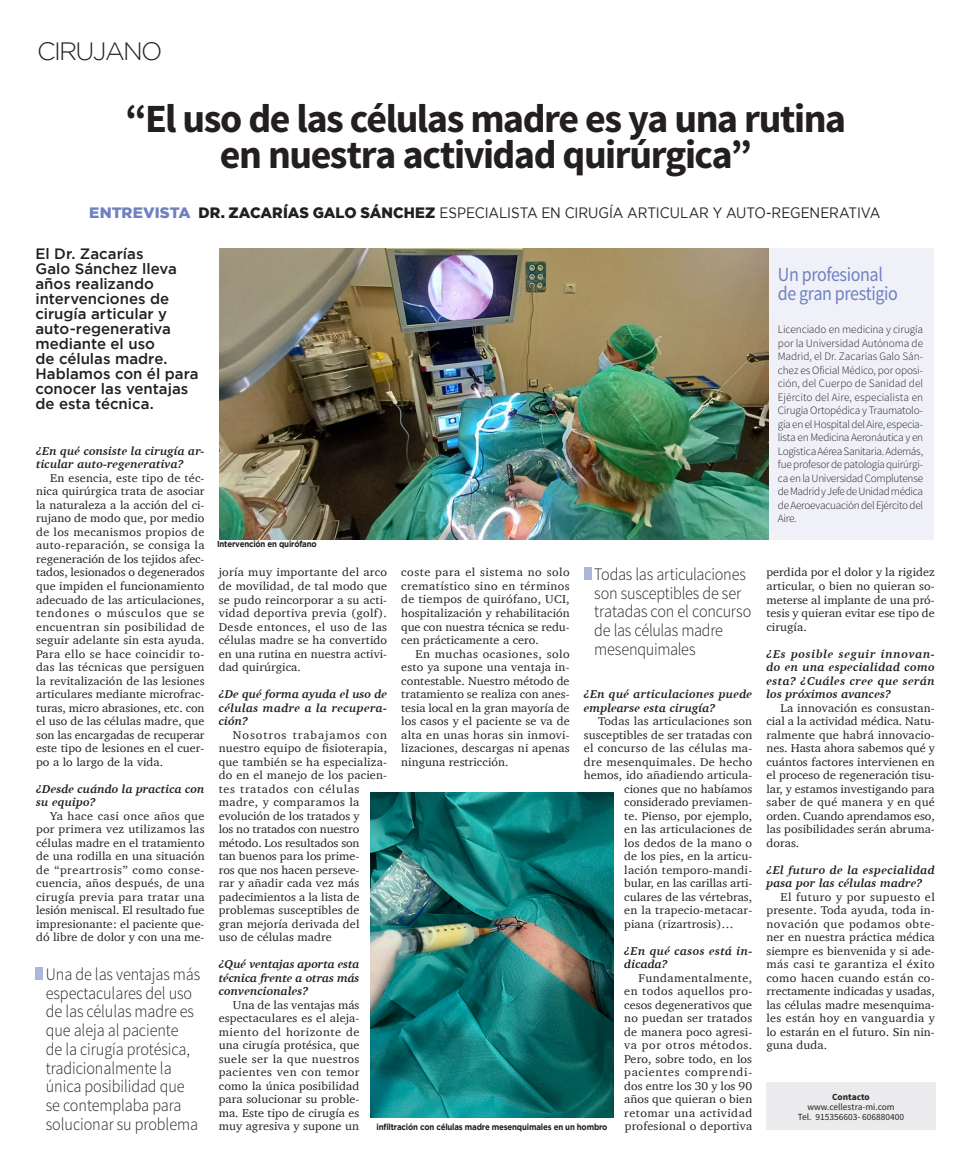
<style>
.page{position:relative;width:971px;height:1170px;background:#fff}
.page>*{position:absolute;margin:0;border:0;box-sizing:border-box;transform-origin:0 0}
.t1{font:700 40px/36.2px "Source Sans Pro";letter-spacing:-.04em;color:#231f20;text-align:center}
.t2{font:300 25px "Gotham";letter-spacing:-.065em;color:#231f20}
.t3{font:20px/18.8px "Source Sans Pro";letter-spacing:-.02em;color:#6f81c0;scale:.9 1}
.t4{font:300 17.5px/18.8px "Source Sans Pro";letter-spacing:-.005em;color:#231f20;scale:.92 1}
.t5{font:500 15px/15px "Gotham";color:#231f20}
.t6{font:15px "Gotham";letter-spacing:-.005em;color:#231f20;scale:.9 1}
.t7{font:11.62px/13.5px "Charter";letter-spacing:.005em;color:#231f20;text-align:justify;scale:1.05 1}
.t8{font:italic 700 11.62px/13.5px "Charter";letter-spacing:.005em;color:#231f20;scale:1.05 1}
.t9{font:11.62px "Charter";letter-spacing:.025em;color:#231f20;scale:1.05 1}
.t10{font:italic 700 11.62px/13.5px "Charter";letter-spacing:.03em;color:#231f20;scale:1.05 1}
.t11{font:italic 700 11.62px/13.5px "Charter";letter-spacing:.025em;color:#231f20;scale:1.05 1}
.t12{font:300 11.25px/13.5px "Source Sans Pro";letter-spacing:-.03em;color:#231f20;text-align:justify}
.t13{font:9.38px/10px "Source Sans Pro";color:#231f20;text-align:center}
.t14{font:700 9.38px "Source Sans Pro";color:#231f20}
.t15{font:700 8.75px "Gotham";letter-spacing:-.02em;color:#231f20;scale:.9 1}
.s1{font-weight:900;color:#6f81c0}
.s2{font-weight:900}
</style>
<div class="page">
<div style="left:584px;top:567px;width:7px;height:12px;background:#aeb6db"></div>
<div style="left:35px;top:967px;width:8px;height:12px;background:#aeb6db"></div>
<div style="left:766px;top:248px;width:168px;height:292px;background:#f0f1f8"></div>
<div style="left:766px;top:1082px;width:169px;height:47px;background:#ececee"></div>
<img style="left:219px;top:249px;width:549px;height:290px">
<img style="left:370px;top:792px;width:244px;height:325px">
<h2 class="t2" style="left:37px;top:37px;width:127px">CIRUJANO</h2>
<h1 class="t1" style="left:126px;top:102px;width:722px">“El uso de las células madre es ya una rutina en nuestra actividad quirúrgica”</h1>
<p class="t6" style="left:89px;top:204px;width:881px"><span class="s1">ENTREVISTA</span> <span class="s2">DR. ZACARÍAS GALO SÁNCHEZ</span> ESPECIALISTA EN CIRUGÍA ARTICULAR Y AUTO-REGENERATIVA</p>
<p class="t5" style="left:35px;top:246px;width:165px">El Dr. Zacarías<br>Galo Sánchez lleva años realizando intervenciones de cirugía articular y auto-regenerativa mediante el uso<br>de células madre.<br>Hablamos con él para conocer las ventajas de esta técnica.</p>
<p class="t8" style="left:36px;top:444px;width:162px">¿En qué consiste la cirugía ar&shy;ticular auto-regenerativa?</p>
<p class="t7" style="left:36px;top:471px;width:162px;text-indent:14px">En esencia, este tipo de téc&shy;nica quirúrgica trata de asociar la naturaleza a la acción del ci&shy;rujano de modo que, por medio de los mecanismos propios de auto-reparación, se consiga la regeneración de los tejidos afec&shy;tados, lesionados o degenerados que impiden el funcionamiento adecuado de las articulaciones, tendones o músculos que se encuentran sin posibilidad de seguir adelante sin esta ayuda.<br>Para ello se hace coincidir to&shy;das las técnicas que persiguen la revitalización de las lesiones articulares mediante microfrac&shy;turas, micro abrasiones, etc. con el uso de las células madre, que son las encargadas de recuperar este tipo de lesiones en el cuer&shy;po a lo largo de la vida.</p>
<p class="t8" style="left:36px;top:781px;width:162px">¿Desde cuándo la practica con su equipo?</p>
<p class="t7" style="left:36px;top:808px;width:162px;text-indent:14px">Ya hace casi once años que por primera vez utilizamos las células madre en el tratamiento de una rodilla en una situación de “preartrosis” como conse&shy;cuencia, años después, de una cirugía previa para tratar una lesión meniscal. El resultado fue impresionante: el paciente que&shy;dó libre de dolor y con una me-</p>
<h3 class="t4" style="left:46px;top:964px;width:169px">Una de las ventajas más espectaculares del uso de las células madre es que aleja al paciente<br>de la cirugía protésica, tradicionalmente la única posibilidad que se contemplaba para solucionar su problema</h3>
<p class="t15" style="left:217px;top:539px;width:112px">Intervención en quirófano</p>
<h3 class="t4" style="left:594px;top:564px;width:172px">Todas las articulaciones son susceptibles de ser tratadas con el concurso de las células madre mesenquimales</h3>
<p class="t7" style="left:401px;top:565px;width:162px">coste para el sistema no solo crematístico sino en términos de tiempos de quirófano, UCI, hospitalización y rehabilitación que con nuestra técnica se redu&shy;cen prácticamente a cero.</p>
<p class="t7" style="left:401px;top:646px;width:162px;text-indent:14px">En muchas ocasiones, solo esto ya supone una ventaja in&shy;contestable. Nuestro método de tratamiento se realiza con anes&shy;tesia local en la gran mayoría de los casos y el paciente se va de alta en unas horas sin inmovi&shy;lizaciones, descargas ni apenas ninguna restricción.</p>
<p class="t7" style="left:219px;top:565px;width:162px">joría muy importante del arco de movilidad, de tal modo que se pudo reincorporar a su acti&shy;vidad deportiva previa (golf).<br>Desde entonces, el uso de las células madre se ha convertido en una rutina en nuestra activi&shy;dad quirúrgica.</p>
<p class="t8" style="left:219px;top:687px;width:162px;text-align:justify">¿De qué forma ayuda el uso de células madre a la recupera&shy;ción?</p>
<p class="t7" style="left:219px;top:727px;width:162px;text-align:left;text-indent:14px">Nosotros trabajamos con nuestro equipo de fisioterapia, que también se ha especializa&shy;do en el manejo de los pacien&shy;tes tratados con células madre, y comparamos la evolución de los tratados y<br>los no tratados con nuestro método. Los resultados son<br>tan buenos para los prime-<br>ros que nos hacen perseve-<br>rar y añadir cada vez más padecimientos a la lista de problemas susceptibles de<br>gran mejoría derivada del<br>uso de células madre</p>
<p class="t8" style="left:219px;top:957px;width:136px;text-align:justify">¿Qué ventajas aporta esta técnica frente a otras más convencionales?</p>
<p class="t7" style="left:219px;top:997px;width:136px;text-indent:14px">Una de las ventajas más espectaculares es el aleja&shy;miento del horizonte de una cirugía protésica, que suele ser la que nuestros pacientes ven con temor como la única posibilidad para solucionar su proble&shy;ma. Este tipo de cirugía es muy agresiva y supone un</p>
<p class="t8" style="left:584px;top:687px;width:162px">¿En qué articulaciones puede emplearse esta cirugía?</p>
<p class="t7" style="left:598px;top:714px;width:148px">Todas las articulaciones son</p>
<p class="t7" style="left:584px;top:727px;width:162px">susceptibles de ser tratadas con</p>
<p class="t9" style="left:584px;top:738px;width:162px">el concurso de las células ma-</p>
<p class="t9" style="left:584px;top:751px;width:162px">dre mesenquimales. De hecho</p>
<p class="t7" style="left:584px;top:768px;width:162px">hemos, ido añadiendo articula-</p>
<p class="t7" style="left:624px;top:781px;width:123px">ciones que no habíamos</p>
<p class="t7" style="left:624px;top:795px;width:123px">considerado previamen-</p>
<p class="t7" style="left:624px;top:808px;width:123px">te. Pienso, por ejemplo,</p>
<p class="t7" style="left:624px;top:822px;width:123px">en las articulaciones de</p>
<p class="t7" style="left:624px;top:835px;width:123px">los dedos de la mano o</p>
<p class="t7" style="left:624px;top:849px;width:123px">de los pies, en la articu-</p>
<p class="t9" style="left:624px;top:859px;width:123px">lación temporo-mandi-</p>
<p class="t7" style="left:624px;top:876px;width:123px">bular, en las carillas arti-</p>
<p class="t7" style="left:624px;top:889px;width:123px">culares de las vértebras,</p>
<p class="t7" style="left:624px;top:903px;width:123px">en la trapecio-metacar-</p>
<p class="t7" style="left:624px;top:916px;width:106px">piana (rizartrosis)…</p>
<p class="t11" style="left:624px;top:943px;width:123px">¿En qué casos está in&shy;dicada?</p>
<p class="t7" style="left:624px;top:970px;width:123px;text-indent:14px">Fundamentalmente, en todos aquellos pro&shy;cesos degenerativos que no puedan ser tratados de manera poco agresi&shy;va por otros métodos.<br>Pero, sobre todo, en los pacientes comprendi&shy;dos entre los 30 y los 90 años que quieran o bien retomar una actividad profesional o deportiva</p>
<p class="t15" style="left:376px;top:1121px;width:258px">infiltración con células madre mesenquimales en un hombro</p>
<h3 class="t3" style="left:778px;top:265px;width:135px">Un profesional de gran prestigio</h3>
<p class="t12" style="left:778px;top:323px;width:147px">Licenciado en medicina y cirugía por la Universidad Autónoma de Madrid, el Dr. Zacarías Galo Sán&shy;chez es Oficial Médico, por oposi&shy;ción, del Cuerpo de Sanidad del Ejército del Aire, especialista en Cirugía Ortopédica y Traumatolo&shy;gía en el Hospital del Aire, especia&shy;lista en Medicina Aeronáutica y en Logística Aérea Sanitaria. Además, fue profesor de patología quirúrgi&shy;ca en la Universidad Complutense de Madrid y Jefe de Unidad médica de Aeroevacuación del Ejército del Aire.</p>
<p class="t7" style="left:766px;top:565px;width:162px">perdida por el dolor y la rigidez articular, o bien no quieran so&shy;meterse al implante de una pró&shy;tesis y quieran evitar ese tipo de cirugía.</p>
<p class="t8" style="left:766px;top:646px;width:162px;text-align:justify">¿Es posible seguir innovan&shy;do en una especialidad como esta? ¿Cuáles cree que serán los próximos avances?</p>
<p class="t7" style="left:766px;top:700px;width:162px;text-indent:14px">La innovación es consustan&shy;cial a la actividad médica. Natu&shy;ralmente que habrá innovacio&shy;nes. Hasta ahora sabemos qué y cuántos factores intervienen en el proceso de regeneración tisu&shy;lar, y estamos investigando para saber de qué manera y en qué orden. Cuando aprendamos eso, las posibilidades serán abruma&shy;doras.</p>
<p class="t10" style="left:766px;top:862px;width:162px">¿El futuro de la especialidad pasa por las células madre?</p>
<p class="t7" style="left:766px;top:889px;width:162px;text-indent:14px">El futuro y por supuesto el presente. Toda ayuda, toda in&shy;novación que podamos obte&shy;ner en nuestra práctica médica siempre es bienvenida y si ade&shy;más casi te garantiza el éxito como hacen cuando están co&shy;rrectamente indicadas y usadas, las células madre mesenquima&shy;les están hoy en vanguardia y lo estarán en el futuro. Sin nin&shy;guna duda.</p>
<p class="t14" style="left:832px;top:1090px;width:39px">Contacto</p>
<p class="t13" style="left:798px;top:1101px;width:108px">www.cellestra-mi.com<br>Tel. 915356603- 606880400</p>
</div>
